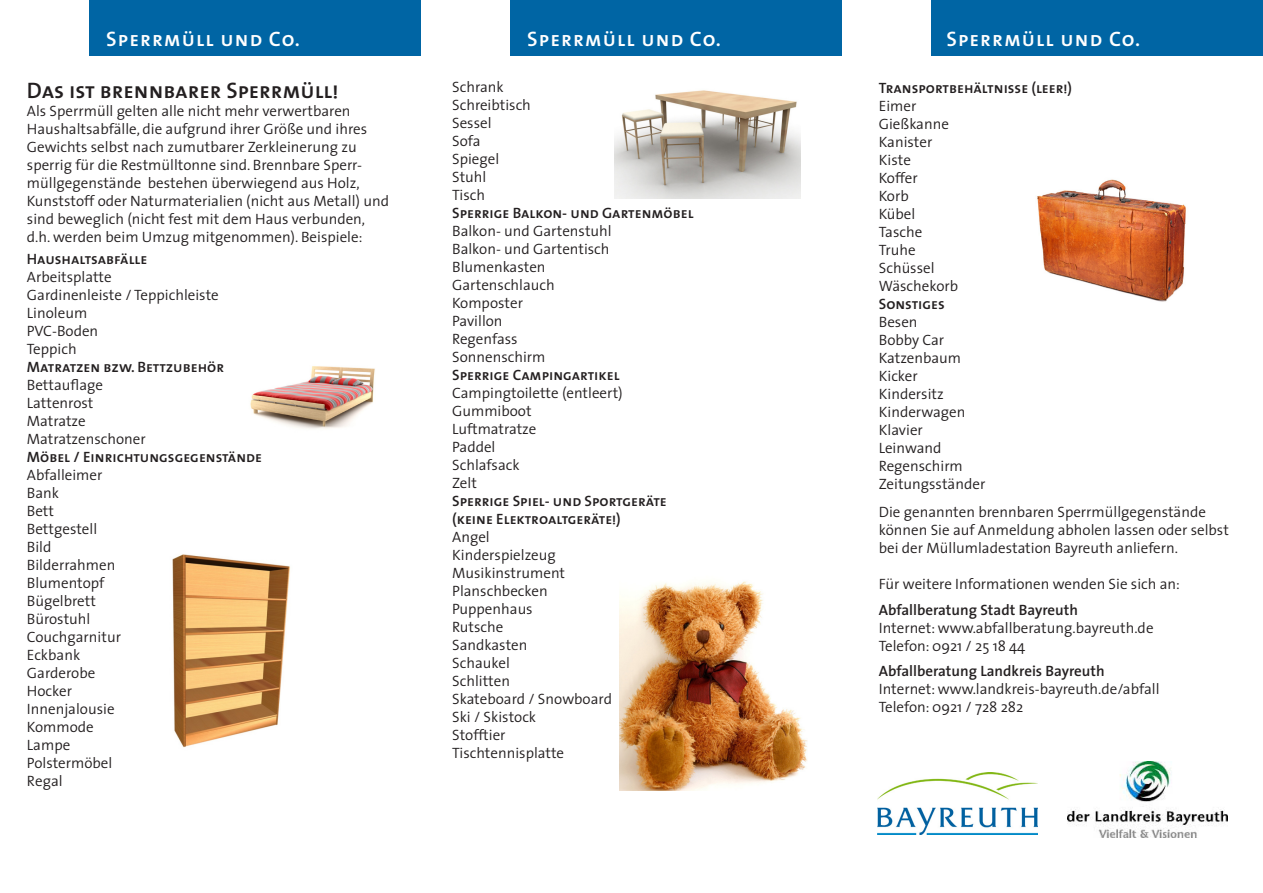
<style>
.page{position:relative;width:1263px;height:893px;background:#fff}
.page>*{position:absolute;margin:0;border:0;box-sizing:border-box;transform-origin:0 0}
.t1{font:22.5px "The Sans Semi Bold Caps";color:#231f20}
.t2{font:21px "The Sans Semi Bold Caps";letter-spacing:.05em;color:#fff}
.t3{font:300 15px/18px "The Sans";color:#231f20}
.t4{font:15px "The Sans Semi Bold Caps";color:#231f20}
.t5{font:600 15px "The Sans";color:#231f20}
.s1{font-family:"The Sans Semi Light Caps";font-weight:400}
</style>
<div class="page">
<div style="left:931px;top:0;width:332px;height:55px;background:#0065a4"></div>
<div style="left:510px;top:0;width:332px;height:55px;background:#0065a4"></div>
<div style="left:89px;top:0;width:332px;height:55px;background:#0065a4"></div>
<img style="left:250px;top:366px;width:125px;height:63px">
<img style="left:172px;top:554px;width:118px;height:194px">
<img style="left:620px;top:581px;width:188px;height:210px">
<img style="left:614px;top:90px;width:186px;height:109px">
<img style="left:877px;top:773px;width:160px;height:61px">
<img style="left:1067px;top:761px;width:160px;height:77px">
<img style="left:1037px;top:179px;width:149px;height:123px">
<p class="t2" style="left:106px;top:25px;width:195px">Sperrmüll und Co.</p>
<p class="t2" style="left:527px;top:25px;width:195px">Sperrmüll und Co.</p>
<p class="t2" style="left:946px;top:25px;width:195px">Sperrmüll und Co.</p>
<p class="t1" style="left:27px;top:76px;width:313px">Das ist brennbarer Sperrmüll!</p>
<p class="t3" style="left:27px;top:102px;width:364px">Als Sperrmüll gelten alle nicht mehr verwertbaren Haushaltsabfälle, die aufgrund ihrer Größe und ihres Gewichts selbst nach zumutbarer Zerkleinerung zu sperrig für die Restmülltonne sind. Brennbare Sperr&shy;müllgegenstände bestehen überwiegend aus Holz, Kunststoff oder Naturmaterialien (nicht aus Metall) und sind beweglich (nicht fest mit dem Haus verbunden, d.h. werden beim Umzug mitgenommen). Beispiele:</p>
<p class="t4" style="left:27px;top:250px;width:122px">Haushaltsabfälle</p>
<p class="t3" style="left:27px;top:268px;width:86px">Arbeitsplatte</p>
<p class="t3" style="left:27px;top:286px;width:193px">Gardinenleiste / Teppichleiste</p>
<p class="t3" style="left:27px;top:304px;width:62px">Linoleum</p>
<p class="t3" style="left:27px;top:322px;width:73px">PVC-Boden</p>
<p class="t3" style="left:27px;top:340px;width:51px">Teppich</p>
<p class="t4" style="left:27px;top:358px;width:199px">Matratzen bzw. Bettzubehör</p>
<p class="t3" style="left:27px;top:376px;width:78px">Bettauflage</p>
<p class="t3" style="left:27px;top:394px;width:68px">Lattenrost</p>
<p class="t3" style="left:27px;top:412px;width:60px">Matratze</p>
<p class="t3" style="left:27px;top:430px;width:120px">Matratzenschoner</p>
<p class="t4" style="left:27px;top:448px;width:237px">Möbel / Einrichtungsgegenstände</p>
<p class="t3" style="left:27px;top:466px;width:77px">Abfalleimer</p>
<p class="t3" style="left:27px;top:484px;width:34px">Bank</p>
<p class="t3" style="left:27px;top:502px;width:29px">Bett</p>
<p class="t3" style="left:27px;top:520px;width:72px">Bettgestell</p>
<p class="t3" style="left:27px;top:538px;width:26px">Bild</p>
<p class="t3" style="left:27px;top:556px;width:90px">Bilderrahmen</p>
<p class="t3" style="left:27px;top:574px;width:79px">Blumentopf</p>
<p class="t3" style="left:27px;top:592px;width:71px">Bügelbrett</p>
<p class="t3" style="left:27px;top:610px;width:65px">Bürostuhl</p>
<p class="t3" style="left:27px;top:628px;width:96px">Couchgarnitur</p>
<p class="t3" style="left:27px;top:646px;width:55px">Eckbank</p>
<p class="t3" style="left:27px;top:664px;width:70px">Garderobe</p>
<p class="t3" style="left:27px;top:682px;width:47px">Hocker</p>
<p class="t3" style="left:27px;top:700px;width:89px">Innenjalousie</p>
<p class="t3" style="left:27px;top:718px;width:68px">Kommode</p>
<p class="t3" style="left:27px;top:736px;width:45px">Lampe</p>
<p class="t3" style="left:27px;top:754px;width:87px">Polstermöbel</p>
<p class="t3" style="left:27px;top:772px;width:37px"><span class="s1">R</span>egal</p>
<p class="t3" style="left:452px;top:78px;width:53px">Schrank</p>
<p class="t3" style="left:452px;top:96px;width:80px">Schreibtisch</p>
<p class="t3" style="left:452px;top:114px;width:41px">Sessel</p>
<p class="t3" style="left:452px;top:132px;width:30px">Sofa</p>
<p class="t3" style="left:452px;top:150px;width:49px">Spiegel</p>
<p class="t3" style="left:452px;top:168px;width:36px">Stuhl</p>
<p class="t3" style="left:452px;top:186px;width:34px">Tisch</p>
<p class="t4" style="left:452px;top:203px;width:243px">Sperrige Balkon- und Gartenmöbel</p>
<p class="t3" style="left:452px;top:222px;width:161px">Balkon- und Gartenstuhl</p>
<p class="t3" style="left:452px;top:240px;width:159px">Balkon- und Gartentisch</p>
<p class="t3" style="left:452px;top:258px;width:95px">Blumenkasten</p>
<p class="t3" style="left:452px;top:276px;width:104px">Gartenschlauch</p>
<p class="t3" style="left:452px;top:294px;width:72px">Komposter</p>
<p class="t3" style="left:452px;top:312px;width:52px">Pavillon</p>
<p class="t3" style="left:452px;top:330px;width:67px">Regenfass</p>
<p class="t3" style="left:452px;top:348px;width:95px">Sonnenschirm</p>
<p class="t4" style="left:452px;top:365px;width:169px">Sperrige Campingartikel</p>
<p class="t3" style="left:452px;top:384px;width:172px">Campingtoilette (entleert)</p>
<p class="t3" style="left:452px;top:402px;width:81px">Gummiboot</p>
<p class="t3" style="left:452px;top:420px;width:86px">Luftmatratze</p>
<p class="t3" style="left:452px;top:438px;width:45px">Paddel</p>
<p class="t3" style="left:452px;top:456px;width:69px">Schlafsack</p>
<p class="t3" style="left:452px;top:474px;width:26px">Zelt</p>
<p class="t4" style="left:452px;top:491px;width:216px">Sperrige Spiel- und Sportgeräte</p>
<p class="t4" style="left:452px;top:509px;width:170px">(keine Elektroaltgeräte!)</p>
<p class="t3" style="left:452px;top:528px;width:39px">Angel</p>
<p class="t3" style="left:452px;top:546px;width:105px">Kinderspielzeug</p>
<p class="t3" style="left:452px;top:564px;width:114px">Musikinstrument</p>
<p class="t3" style="left:452px;top:582px;width:97px">Planschbecken</p>
<p class="t3" style="left:452px;top:600px;width:82px">Puppenhaus</p>
<p class="t3" style="left:452px;top:618px;width:53px">Rutsche</p>
<p class="t3" style="left:452px;top:636px;width:77px">Sandkasten</p>
<p class="t3" style="left:452px;top:654px;width:59px">Schaukel</p>
<p class="t3" style="left:452px;top:672px;width:59px">Schlitten</p>
<p class="t3" style="left:452px;top:690px;width:161px">Skateboard / Snowboard</p>
<p class="t3" style="left:452px;top:708px;width:85px">Ski / Skistock</p>
<p class="t3" style="left:452px;top:726px;width:55px">Stofftier</p>
<p class="t3" style="left:452px;top:744px;width:114px">Tischtennisplatte</p>
<p class="t4" style="left:879px;top:78px;width:195px">Transportbehältnisse (leer!)</p>
<p class="t3" style="left:879px;top:97px;width:39px">Eimer</p>
<p class="t3" style="left:879px;top:115px;width:72px">Gießkanne</p>
<p class="t3" style="left:879px;top:133px;width:55px">Kanister</p>
<p class="t3" style="left:879px;top:151px;width:34px">Kiste</p>
<p class="t3" style="left:879px;top:169px;width:40px">Koffer</p>
<p class="t3" style="left:879px;top:187px;width:31px">Korb</p>
<p class="t3" style="left:879px;top:205px;width:38px">Kübel</p>
<p class="t3" style="left:879px;top:223px;width:45px">Tasche</p>
<p class="t3" style="left:879px;top:241px;width:38px">Truhe</p>
<p class="t3" style="left:879px;top:259px;width:57px">Schüssel</p>
<p class="t3" style="left:879px;top:277px;width:81px">Wäschekorb</p>
<p class="t4" style="left:879px;top:294px;width:67px">Sonstiges</p>
<p class="t3" style="left:879px;top:313px;width:40px">Besen</p>
<p class="t3" style="left:879px;top:331px;width:67px">Bobby Car</p>
<p class="t3" style="left:879px;top:349px;width:84px">Katzenbaum</p>
<p class="t3" style="left:879px;top:367px;width:40px">Kicker</p>
<p class="t3" style="left:879px;top:385px;width:66px">Kindersitz</p>
<p class="t3" style="left:879px;top:403px;width:88px">Kinderwagen</p>
<p class="t3" style="left:879px;top:421px;width:46px">Klavier</p>
<p class="t3" style="left:879px;top:439px;width:64px">Leinwand</p>
<p class="t3" style="left:879px;top:457px;width:86px">Regenschirm</p>
<p class="t3" style="left:879px;top:475px;width:108px">Zeitungsständer</p>
<p class="t3" style="left:879px;top:503px;width:352px">Die genannten brennbaren Sperrmüllgegenstände können Sie auf Anmeldung abholen lassen oder selbst bei der Müllumladestation Bayreuth anliefern.</p>
<p class="t3" style="left:879px;top:575px;width:303px">Für weitere Informationen wenden Sie sich an:</p>
<p class="t5" style="left:879px;top:600px;width:201px">Abfallberatung Stadt Bayreuth</p>
<p class="t3" style="left:879px;top:619px;width:276px">Internet: www.abfallberatung.bayreuth.de</p>
<p class="t3" style="left:879px;top:637px;width:148px">Telefon: 0921 / 25 18 44</p>
<p class="t5" style="left:879px;top:661px;width:227px">Abfallberatung Landkreis Bayreuth</p>
<p class="t3" style="left:879px;top:680px;width:282px">Internet: www.landkreis-bayreuth.de/abfall</p>
<p class="t3" style="left:879px;top:698px;width:146px">Telefon: 0921 / 728 282</p>
</div>
